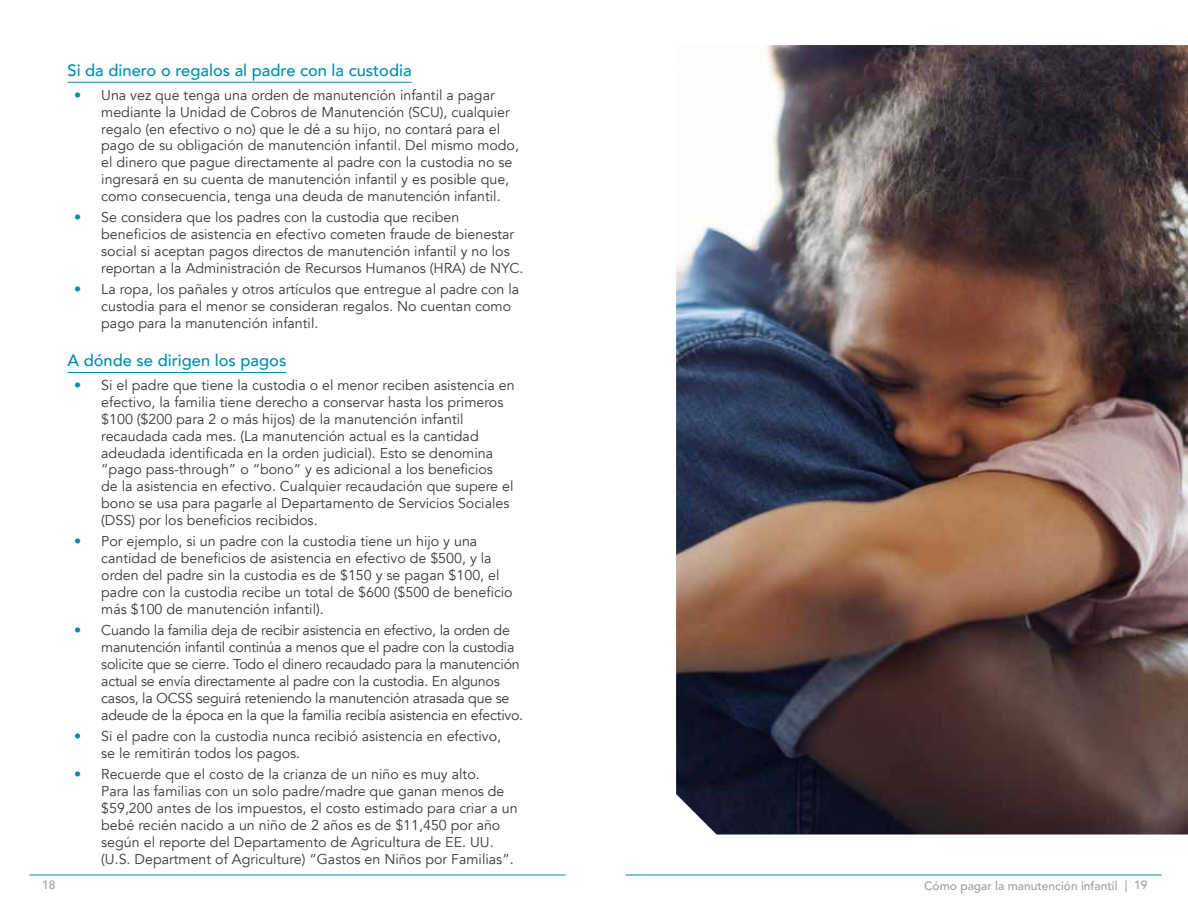
<style>
.page{position:relative;width:1188px;height:918px;background:#fff}
.page>*{position:absolute;margin:0;border:0;box-sizing:border-box;transform-origin:0 0}
.t1{font:500 16.5px "Avenir";color:#008cad}
.t2{font:14.25px/16.8px "Avenir";color:#383839}
.t3{font:14.25px/16.8px "Avenir";letter-spacing:-.02em;color:#383839}
.t4{font:500 12px "Avenir LT Std";color:#9b9da0}
.s1{color:#008cad}
</style>
<div class="page">
<hr style="left:30px;top:875px;width:535px;height:1px;background:#008cad">
<hr style="left:626px;top:875px;width:535px;height:1px;background:#008cad">
<hr style="left:68px;top:82px;width:344px;height:1px;background:#008cad">
<hr style="left:68px;top:372px;width:218px;height:1px;background:#008cad">
<img style="left:676px;top:45px;width:512px;height:790px">
<p class="t1" style="left:68px;top:56px;width:346px">Si da dinero o regalos al padre con la custodia</p>
<p class="t2" style="left:101px;top:87px;width:419px;text-indent:-27px"><span class="s1">•</span> Una vez que tenga una orden de manutención infantil a pagar mediante la Unidad de Cobros de Manutención (SCU), cualquier regalo (en efectivo o no) que le dé a su hijo, no contará para el pago de su obligación de manutención infantil. Del mismo modo, el dinero que pague directamente al padre con la custodia no se ingresará en su cuenta de manutención infantil y es posible que, como consecuencia, tenga una deuda de manutención infantil.</p>
<p class="t2" style="left:101px;top:209px;width:424px;text-indent:-27px"><span class="s1">•</span> Se considera que los padres con la custodia que reciben beneficios de asistencia en efectivo cometen fraude de bienestar social si aceptan pagos directos de manutención infantil y no los reportan a la Administración de Recursos Humanos (HRA) de NYC.</p>
<p class="t2" style="left:101px;top:281px;width:420px;text-indent:-27px"><span class="s1">•</span> La ropa, los pañales y otros artículos que entregue al padre con la custodia para el menor se consideran regalos. No cuentan como pago para la manutención infantil.</p>
<p class="t1" style="left:68px;top:346px;width:220px">A dónde se dirigen los pagos</p>
<p class="t2" style="left:101px;top:377px;width:415px;text-indent:-27px"><span class="s1">•</span> Si el padre que tiene la custodia o el menor reciben asistencia en efectivo, la familia tiene derecho a conservar hasta los primeros $100 ($200 para 2 o más hijos) de la manutención infantil recaudada cada mes. (La manutención actual es la cantidad adeudada identificada en la orden judicial). Esto se denomina “pago pass-through” o “bono” y es adicional a los beneficios<br>de la asistencia en efectivo. Cualquier recaudación que supere el bono se usa para pagarle al Departamento de Servicios Sociales (DSS) por los beneficios recibidos.</p>
<p class="t2" style="left:101px;top:533px;width:413px;text-indent:-27px"><span class="s1">•</span> Por ejemplo, si un padre con la custodia tiene un hijo y una cantidad de beneficios de asistencia en efectivo de $500, y la orden del padre sin la custodia es de $150 y se pagan $100, el padre con la custodia recibe un total de $600 ($500 de beneficio más $100 de manutención infantil).</p>
<p class="t3" style="left:101px;top:622px;width:424px;text-indent:-27px"><span class="s1">•</span> Cuando la familia deja de recibir asistencia en efectivo, la orden de manutención infantil continúa a menos que el padre con la custodia solicite que se cierre. Todo el dinero recaudado para la manutención actual se envía directamente al padre con la custodia. En algunos casos, la OCSS seguirá reteniendo la manutención atrasada que se adeude de la época en la que la familia recibía asistencia en efectivo.</p>
<p class="t2" style="left:101px;top:728px;width:401px;text-indent:-27px"><span class="s1">•</span> Si el padre con la custodia nunca recibió asistencia en efectivo, se le remitirán todos los pagos.</p>
<p class="t2" style="left:101px;top:766px;width:418px;text-indent:-27px"><span class="s1">•</span> Recuerde que el costo de la crianza de un niño es muy alto.<br>Para las familias con un solo padre/madre que ganan menos de $59,200 antes de los impuestos, el costo estimado para criar a un bebé recién nacido a un niño de 2 años es de $11,450 por año según el reporte del Departamento de Agricultura de EE. UU. (U.S. Department of Agriculture) “Gastos en Niños por Familias”.</p>
<p class="t4" style="left:42px;top:878px;width:15px">18</p>
<p class="t4" style="left:924px;top:879px;width:225px">Cómo pagar la manutención infantil | 19</p>
</div>
